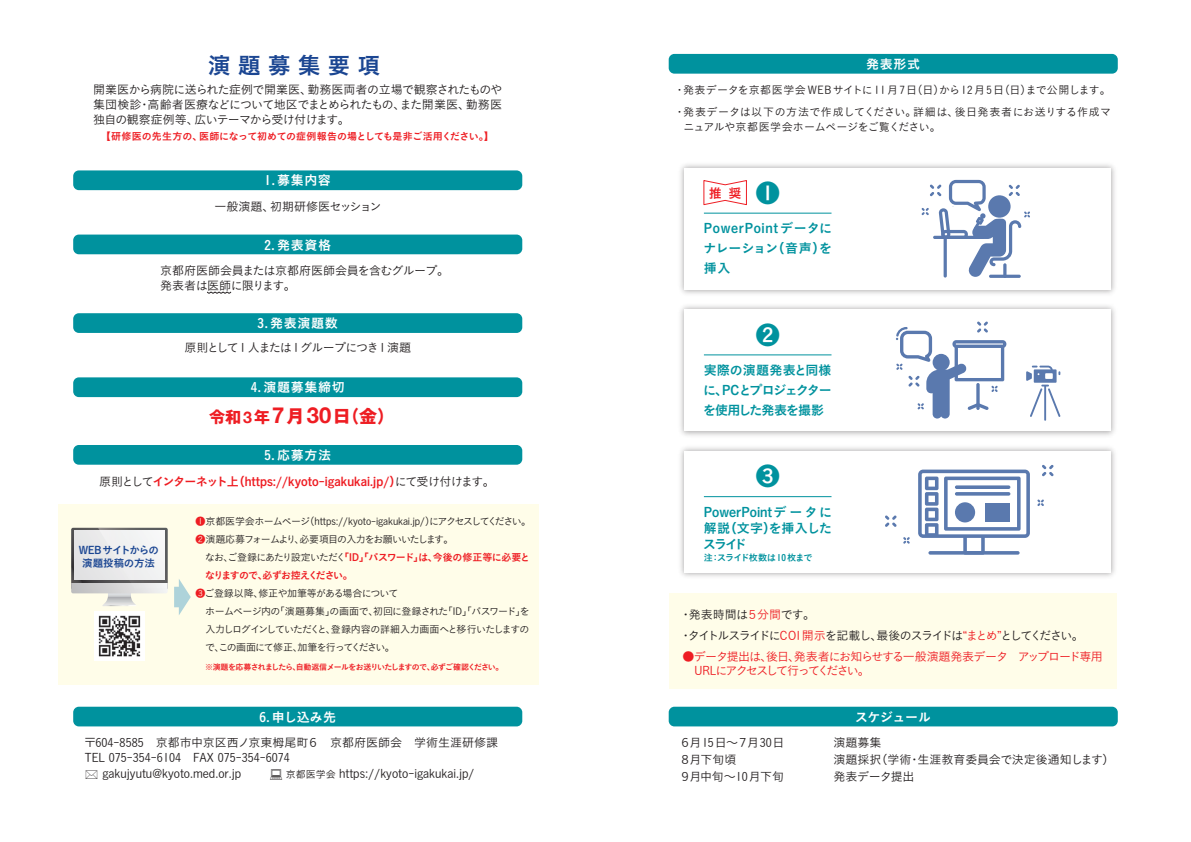
<style>
.page{position:relative;width:1191px;height:842px;background:#fff}
.page>*{position:absolute;margin:0;border:0;box-sizing:border-box;transform-origin:0 0}
.t1{font:24px "Koburina Go Std W6";color:#00929e}
.t2{font:23px "Koburina Go Std W6";letter-spacing:.3em;color:#1b4692}
.t3{font:700 18px "Gothic MB101 Pro";color:#ee1d23}
.t4{font:13px/20px "Koburina Go Std W6";color:#00929e;text-align:justify}
.t5{font:13px "Koburina Go Std W6";letter-spacing:.05em;color:#fff}
.t6{font:13px "Koburina Go Std W6";color:#ee1d23}
.t7{font:12px/15px "Koburina Go Std W3";color:#231f20;text-align:justify}
.t8{font:12px/14px "Koburina Go Std W3";letter-spacing:-.1em;color:#ee1d23}
.t9{font:12px/21px "Koburina Go Std W3";letter-spacing:-.115em;color:#231f20}
.t10{font:12px "Koburina Go Std W6";color:#ee1d23}
.t11{font:12px/14.4px "Koburina Go Std W3";letter-spacing:-.035em;color:#231f20}
.t12{font:12px "Koburina Go Std W3";letter-spacing:-.105em;color:#231f20}
.t13{font:12px "Koburina Go Std W3";letter-spacing:-.075em;color:#231f20}
.t14{font:12px "Koburina Go Std W3";letter-spacing:-.03em;color:#231f20}
.t15{font:12px "Koburina Go Std W3";letter-spacing:-.04em;color:#231f20}
.t16{font:11px/22px "Koburina Go Std W3";letter-spacing:.025em;color:#231f20}
.t17{font:11px "Koburina Go Std W3";letter-spacing:-.02em;color:#231f20}
.t18{font:10.5px/12.6px "Koburina Go Std W6";letter-spacing:-.025em;color:#1b4692;text-align:center}
.t19{font:10px/18px "Koburina Go Std W3";letter-spacing:-.07em;color:#231f20}
.t20{font:10px "Koburina Go Std W3";letter-spacing:-.09em;color:#231f20}
.t21{font:10px/18px "Koburina Go Std W6";letter-spacing:-.08em;color:#ee1d23}
.t22{font:10px "Koburina Go Std W6";letter-spacing:-.005em;color:#ee1d23}
.t23{font:9.1px "Koburina Go Std W6";letter-spacing:-.07em;color:#00929e}
.t24{font:8px "Koburina Go Std W6";letter-spacing:-.09em;color:#ee1d23}
.s1{font-size:16px}
.s2{font-family:"Helvetica Neue";font-size:16px}
.s3{font-family:"Helvetica Neue";font-size:22px}
.s4{font-family:"Koburina Go Std W3";color:#231f20}
.s5{color:#ee1d23}
.s6{font-size:10px}
</style>
<div class="page">
<img style="left:680px;top:164px;width:435px;height:130px">
<div style="left:684px;top:168px;width:426px;height:122px;background:#fff"></div>
<div style="left:73px;top:377px;width:449px;height:20px;background:#00929e;border-radius:6px"></div>
<div style="left:73px;top:170px;width:449px;height:20px;background:#00929e;border-radius:6px"></div>
<div style="left:73px;top:313px;width:449px;height:20px;background:#00929e;border-radius:6px"></div>
<div style="left:73px;top:707px;width:449px;height:19px;background:#00929e;border-radius:6px"></div>
<div style="left:58px;top:503px;width:481px;height:181px;background:#fffde9"></div>
<svg style="left:71px;top:528px;width:120px;height:87px"></svg>
<div style="left:73px;top:235px;width:449px;height:19px;background:#00929e;border-radius:6px"></div>
<svg style="left:207px;top:291px;width:25px;height:3px"></svg>
<div style="left:73px;top:445px;width:449px;height:20px;background:#00929e;border-radius:6px"></div>
<div style="left:668px;top:707px;width:449px;height:19px;background:#00929e;border-radius:6px"></div>
<div style="left:669px;top:594px;width:447px;height:95px;background:#fffde9"></div>
<img style="left:680px;top:305px;width:435px;height:131px">
<div style="left:684px;top:310px;width:426px;height:121px;background:#fff"></div>
<hr style="left:704px;top:213px;width:127px;height:1px;background:#00929e">
<hr style="left:704px;top:354px;width:127px;height:1px;background:#00929e">
<img style="left:680px;top:447px;width:435px;height:130px">
<div style="left:684px;top:451px;width:426px;height:122px;background:#fff"></div>
<hr style="left:704px;top:496px;width:127px;height:1px;background:#00929e">
<svg style="left:896px;top:322px;width:110px;height:96px"></svg>
<hr style="left:989px;top:275px;width:31px;height:3px;background:#5a79ae;border-radius:2px">
<hr style="left:943px;top:237px;width:3px;height:41px;background:#5a79ae;border-radius:2px">
<svg style="left:921px;top:180px;width:109px;height:97px"></svg>
<svg style="left:1026px;top:366px;width:34px;height:55px"></svg>
<svg style="left:918px;top:470px;width:112px;height:85px"></svg>
<svg style="left:903px;top:537px;width:6px;height:7px"></svg>
<svg style="left:1037px;top:499px;width:7px;height:7px"></svg>
<svg style="left:1042px;top:465px;width:11px;height:11px"></svg>
<svg style="left:885px;top:515px;width:11px;height:12px"></svg>
<div style="left:955px;top:502px;width:20px;height:20px;background:#5a79ae;border-radius:50%"></div>
<svg style="left:955px;top:485px;width:55px;height:4px"></svg>
<svg style="left:955px;top:492px;width:55px;height:4px"></svg>
<div style="left:985px;top:503px;width:24px;height:18px;background:#5a79ae"></div>
<div style="left:668px;top:54px;width:449px;height:20px;background:#00929e;border-radius:6px"></div>
<svg style="left:703px;top:180px;width:44px;height:26px"></svg>
<img style="left:94px;top:611px;width:50px;height:50px">
<h2 class="t2" style="left:208px;top:47px;width:174px">演題募集要項</h2>
<p class="t7" style="left:93px;top:81px;width:411px">開業医から病院に送られた症例で開業医、勤務医両者の立場で観察されたものや集団検診・高齢者医療などについて地区でまとめられたもの、また開業医、勤務医独自の観察症例等、広いテーマから受け付けます。</p>
<p class="t22" style="left:101px;top:128px;width:394px">【研修医の先生方の、医師になって初めての症例報告の場としても是非ご活用ください。】</p>
<p class="t5" style="left:265px;top:171px;width:68px">1.募集内容</p>
<p class="t7" style="left:215px;top:199px;width:168px">一般演題、初期研修医セッション</p>
<p class="t5" style="left:264px;top:235px;width:68px">2.発表資格</p>
<p class="t11" style="left:160px;top:263px;width:290px">京都府医師会員または京都府医師会員を含むグループ。発表者は医師に限ります。</p>
<p class="t5" style="left:258px;top:313px;width:82px">3.発表演題数</p>
<p class="t12" style="left:184px;top:339px;width:228px">原則として１人または１グループにつき１演題</p>
<p class="t5" style="left:251px;top:377px;width:95px">4.演題募集締切</p>
<h3 class="t3" style="left:209px;top:401px;width:188px"><span class="s1">令和</span><span class="s2">3</span><span class="s1">年</span><span class="s3">7</span>月<span class="s3">30</span>日（金）</h3>
<p class="t5" style="left:264px;top:445px;width:68px">5.応募方法</p>
<p class="t10" style="left:99px;top:473px;width:397px"><span class="s4">原則として</span>インターネット上（https://kyoto-igakukai.jp/）<span class="s4">にて受け付けます。</span></p>
<p class="t18" style="left:79px;top:544px;width:82px">WEB サイトからの演題投稿の方法</p>
<p class="t19" style="left:195px;top:512px;width:337px"><span class="s5">❶</span>京都医学会ホームページ（https://kyoto-igakukai.jp/）にアクセスしてください。<br><span class="s5">❷</span>演題応募フォームより、必要項目の入力をお願いいたします。</p>
<p class="t21" style="left:205px;top:548px;width:326px;text-indent:-10px"><span class="s4">　なお、ご登録にあたり設定いただく</span>「ID」「パスワード」は、今後の修正等に必要となりますので、必ずお控えください。</p>
<p class="t19" style="left:195px;top:584px;width:204px"><span class="s5">❸</span>ご登録以降、修正や加筆等がある場合について</p>
<p class="t19" style="left:196px;top:602px;width:336px">　ホームページ内の「演題募集」の画面で、初回に登録された「ID」「パスワード」を</p>
<p class="t20" style="left:205px;top:621px;width:325px">入力しログインしていただくと、登録内容の詳細入力画面へと移行いたしますの</p>
<p class="t20" style="left:205px;top:639px;width:191px">で、この画面にて修正、加筆を行ってください。</p>
<p class="t24" style="left:205px;top:661px;width:300px">※演題を応募されましたら、自動返信メールをお送りいたしますので、必ずご確認ください。</p>
<p class="t5" style="left:259px;top:707px;width:78px">6.申し込み先</p>
<p class="t7" style="left:84px;top:735px;width:415px;line-height:14.4px">〒604-8585　京都市中京区西ノ京東栂尾町６　京都府医師会　学術生涯研修課<br>TEL 075-354-6104 FAX 075-354-6074</p>
<p class="t7" style="left:102px;top:766px;width:140px">gakujyutu@kyoto.med.or.jp</p>
<p class="t7" style="left:286px;top:766px;width:190px"><span class="s6">京都医学会</span> https://kyoto-igakukai.jp/</p>
<p class="t5" style="left:866px;top:54px;width:55px">発表形式</p>
<p class="t16" style="left:674px;top:78px;width:438px">・発表データを京都医学会 WEBサイトに11月7日（日）から12月5日（日）まで公開します。・発表データは以下の方法で作成してください。詳細は、後日発表者にお送りする作成マ</p>
<p class="t17" style="left:683px;top:118px;width:259px">ニュアルや京都医学会ホームページをご覧ください。</p>
<h1 class="t1" style="left:755px;top:174px;width:25px">❶</h1>
<p class="t4" style="left:703px;top:219px;width:130px">PowerPointデータにナレーション（音声）を挿入</p>
<p class="t6" style="left:708px;top:183px;width:34px">推 奨</p>
<h1 class="t1" style="left:755px;top:316px;width:25px">❷</h1>
<p class="t4" style="left:703px;top:360px;width:130px">実際の演題発表と同様に、PCとプロジェクターを使用した発表を撮影</p>
<h1 class="t1" style="left:755px;top:458px;width:25px">❸</h1>
<p class="t4" style="left:703px;top:504px;width:130px;line-height:16px">PowerPointデータに解説（文字）を挿入したスライド</p>
<p class="t23" style="left:704px;top:550px;width:110px">注：スライド枚数は 10 枚まで</p>
<p class="t9" style="left:679px;top:604px;width:406px">・発表時間は<span class="s5">５分間</span>です。<br>・タイトルスライドに<span class="s5">CO I 開示</span>を記載し、最後のスライドは<span class="s5">“まとめ”</span>としてください。</p>
<p class="t8" style="left:682px;top:649px;width:422px">●データ提出は、後日、発表者にお知らせする一般演題発表データ　アップロード専用　URLにアクセスして行ってください。</p>
<p class="t5" style="left:855px;top:707px;width:78px">スケジュール</p>
<p class="t13" style="left:679px;top:734px;width:107px">６月１5日～７月30日</p>
<p class="t7" style="left:833px;top:735px;width:49px">演題募集</p>
<p class="t7" style="left:679px;top:752px;width:59px">８月下旬頃</p>
<p class="t7" style="left:833px;top:752px;width:282px">演題採択（学術・生涯教育委員会で決定後通知します）</p>
<p class="t14" style="left:679px;top:768px;width:106px">９月中旬～10月下旬</p>
<p class="t15" style="left:833px;top:768px;width:82px">発表データ提出</p>
</div>
